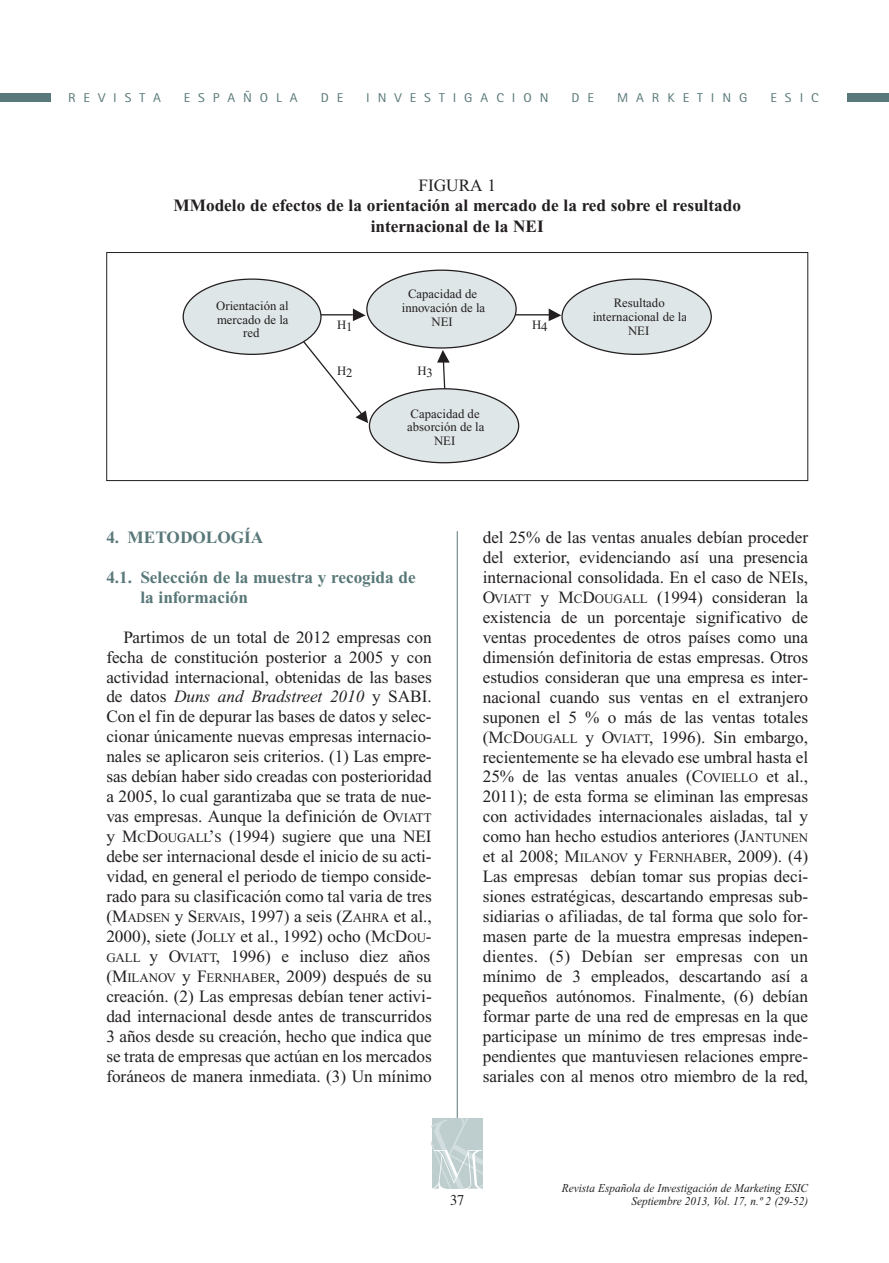
<style>
.page{position:relative;width:889px;height:1263px;background:#fff}
.page>*{position:absolute;margin:0;border:0;box-sizing:border-box;transform-origin:0 0}
.t1{font:17.25px/20px "Times New Roman";letter-spacing:-.005em;color:#231f20;text-align:justify}
.t2{font:700 17.25px/20.7px "Times New Roman";color:#231f20;text-align:center}
.t3{font:700 17.25px/20px "Times New Roman";color:#597879}
.t4{font:15px "Times";color:#231f20;scale:.95 1}
.t5{font:12.75px/14.1px "Times New Roman";color:#231f20;text-align:center}
.t6{font:12.75px "Rotis Sans Serif";letter-spacing:.57em;color:#597879;scale:1.1 1}
.t7{font:italic 12px/13.4px "Times New Roman";color:#231f20;text-align:right;scale:.94 1}
.s1{font-style:italic}
.s2{font-size:12.9px}
</style>
<div class="page">
<hr style="left:457px;top:531px;width:1px;height:596px;background:#597879">
<svg style="left:432px;top:1118px;width:51px;height:70px;background:#c6d4d4"></svg>
<div style="left:0;top:94px;width:889px;height:8px;background:#597879"></div>
<div style="left:51px;top:93px;width:795px;height:42px;background:#fff"></div>
<div style="left:562px;top:279px;width:149px;height:75px;background:#dfe6e7;border-radius:50%"></div>
<div style="left:369px;top:389px;width:149px;height:74px;background:#dfe6e7;border-radius:50%"></div>
<hr style="left:516px;top:314px;width:34px;height:1px;background:#231f20">
<svg style="left:548px;top:308px;width:13px;height:13px"></svg>
<svg style="left:299px;top:336px;width:69px;height:87px"></svg>
<hr style="left:320px;top:314px;width:33px;height:1px;background:#231f20">
<svg style="left:353px;top:308px;width:12px;height:13px"></svg>
<svg style="left:437px;top:350px;width:13px;height:40px"></svg>
<div style="left:367px;top:270px;width:149px;height:78px;background:#dfe6e7;border-radius:50%"></div>
<div style="left:183px;top:279px;width:138px;height:75px;background:#dfe6e7;border-radius:50%"></div>
<div style="left:106px;top:252px;width:702px;height:229px;border:1px solid #231f20"></div>
<p class="t6" style="left:68px;top:93px;width:86px">REVISTA</p>
<p class="t6" style="left:184px;top:93px;width:105px">ESPAÑOLA</p>
<p class="t6" style="left:321px;top:93px;width:22px">D E</p>
<p class="t6" style="left:366px;top:93px;width:167px">INVESTIGACION</p>
<p class="t6" style="left:571px;top:93px;width:22px">D E</p>
<p class="t6" style="left:617px;top:93px;width:120px">MARKETING</p>
<p class="t6" style="left:770px;top:93px;width:45px">ESIC</p>
<p class="t1" style="left:418px;top:176px;width:79px">FIGURA 1</p>
<p class="t2" style="left:173px;top:197px;width:569px">MModelo de efectos de la orientación al mercado de la red sobre el resultado internacional de la NEI</p>
<p class="t5" style="left:216px;top:300px;width:74px;text-align:left">Orientación al mercado de la</p>
<p class="t5" style="left:243px;top:326px;width:18px">red</p>
<p class="t5" style="left:402px;top:288px;width:85px">Capacidad de innovación de la</p>
<p class="t5" style="left:337px;top:319px;width:11px">H</p>
<p class="t5" style="left:431px;top:316px;width:23px">NEI</p>
<p class="t5" style="left:346px;top:321px;width:8px">1</p>
<p class="t5" style="left:337px;top:366px;width:17px">H2</p>
<p class="t5" style="left:417px;top:366px;width:17px">H3</p>
<p class="t5" style="left:407px;top:409px;width:79px;line-height:12.8px;text-align:left">Capacidad de absorción de la</p>
<p class="t5" style="left:434px;top:435px;width:23px">NEI</p>
<p class="t5" style="left:532px;top:320px;width:17px">H4</p>
<p class="t5" style="left:592px;top:297px;width:96px">Resultado internacional de la<br>NEI</p>
<p class="t3" style="left:106px;top:529px;width:159px">4. METODOLOGÍA</p>
<p class="t3" style="left:140px;top:569px;width:277px;text-indent:-34px">4.1. Selección de la muestra y recogida de la información</p>
<p class="t1" style="left:106px;top:628px;width:327px;text-indent:17px">Partimos de un total de 2012 empresas con fecha de constitución posterior a 2005 y con actividad internacional, obtenidas de las bases de datos <span class="s1">Duns and Bradstreet 2010</span> y SABI.<br>Con el fin de depurar las bases de datos y selec&shy;cionar únicamente nuevas empresas internacio&shy;nales se aplicaron seis criterios. (1) Las empre&shy;sas debían haber sido creadas con posterioridad a 2005, lo cual garantizaba que se trata de nue&shy;vas empresas. Aunque la definición de O<span class="s2">VIATT </span>y M<span class="s2">C</span>D<span class="s2">OUGALL</span>’<span class="s2">S</span> (1994) sugiere que una NEI debe ser internacional desde el inicio de su acti&shy;vidad, en general el periodo de tiempo conside&shy;rado para su clasificación como tal varia de tres (M<span class="s2">ADSEN</span> y S<span class="s2">ERVAIS</span>, 1997) a seis (Z<span class="s2">AHRA</span> et al., 2000), siete (J<span class="s2">OLLY</span> et al., 1992) ocho (M<span class="s2">C</span>D<span class="s2">OU</span>-<span class="s2">GALL</span> y O<span class="s2">VIATT</span>, 1996) e incluso diez años (M<span class="s2">ILANOV</span> y F<span class="s2">ERNHABER</span>, 2009) después de su creación. (2) Las empresas debían tener activi&shy;dad internacional desde antes de transcurridos 3 años desde su creación, hecho que indica que se trata de empresas que actúan en los mercados foráneos de manera inmediata. (3) Un mínimo</p>
<p class="t1" style="left:483px;top:529px;width:327px">del 25% de las ventas anuales debían proceder del exterior, evidenciando así una presencia internacional consolidada. En el caso de NEIs, O<span class="s2">VIATT</span> y M<span class="s2">C</span>D<span class="s2">OUGALL</span> (1994) consideran la existencia de un porcentaje significativo de ventas procedentes de otros países como una dimensión definitoria de estas empresas. Otros estudios consideran que una empresa es inter&shy;nacional cuando sus ventas en el extranjero suponen el 5 % o más de las ventas totales (M<span class="s2">C</span>D<span class="s2">OUGALL</span> y O<span class="s2">VIATT</span>, 1996). Sin embargo, recientemente se ha elevado ese umbral hasta el 25% de las ventas anuales (C<span class="s2">OVIELLO</span> et al., 2011); de esta forma se eliminan las empresas con actividades internacionales aisladas, tal y como han hecho estudios anteriores (J<span class="s2">ANTUNEN </span>et al 2008; M<span class="s2">ILANOV</span> y F<span class="s2">ERNHABER</span>, 2009). (4)<br>Las empresas debían tomar sus propias deci&shy;siones estratégicas, descartando empresas sub&shy;sidiarias o afiliadas, de tal forma que solo for&shy;masen parte de la muestra empresas indepen&shy;dientes. (5) Debían ser empresas con un mínimo de 3 empleados, descartando así a pequeños autónomos. Finalmente, (6) debían formar parte de una red de empresas en la que participase un mínimo de tres empresas inde&shy;pendientes que mantuviesen relaciones empre&shy;sariales con al menos otro miembro de la red,</p>
<p class="t4" style="left:450px;top:1191px;width:16px">37</p>
<p class="t7" style="left:562px;top:1182px;width:263px">Revista Española de Investigación de Marketing ESIC<br>Septiembre 2013, Vol. 17, n.º 2 (29-52)</p>
</div>
